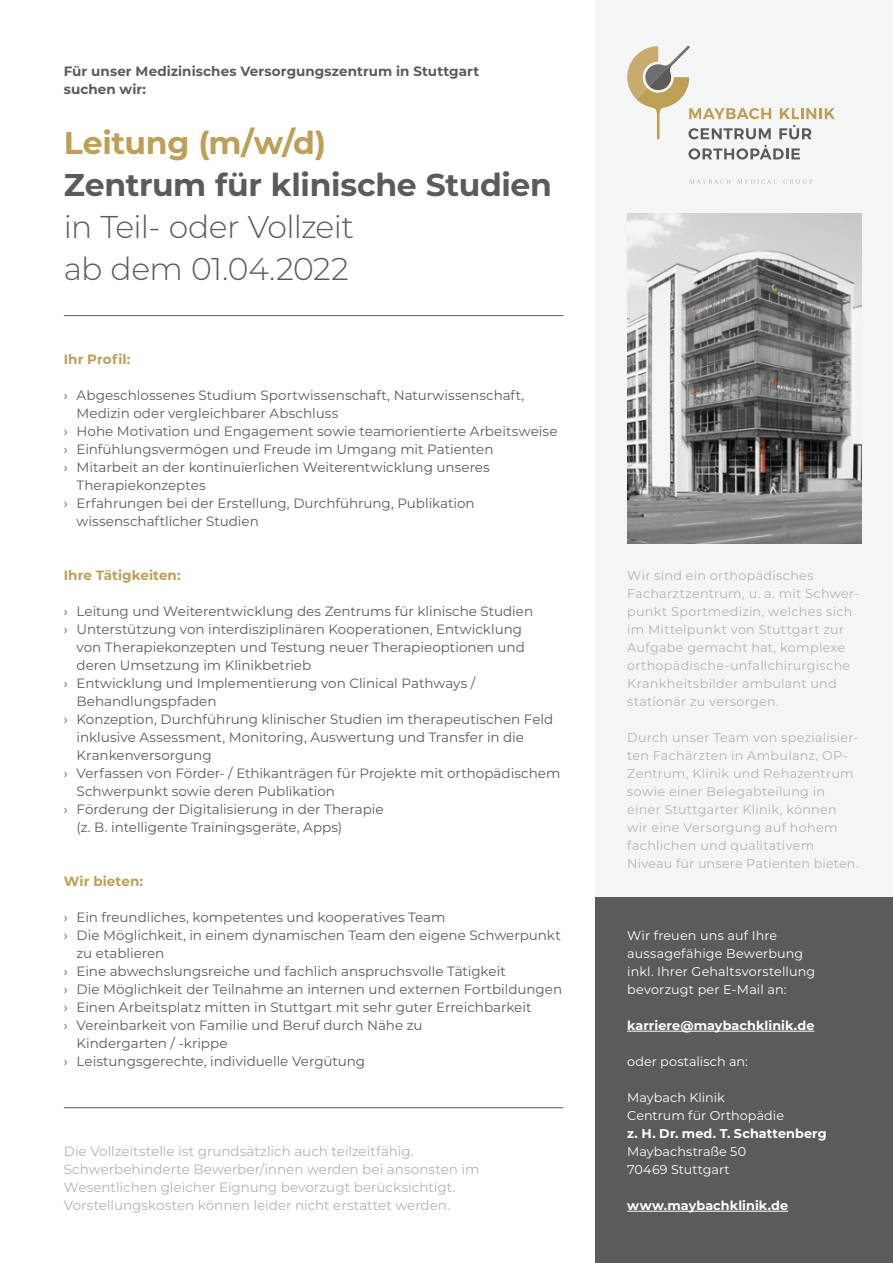
<style>
.page{position:relative;width:893px;height:1263px;background:#fff}
.page>*{position:absolute;margin:0;border:0;box-sizing:border-box;transform-origin:0 0}
.t1{font:300 31.5px/42px "Montserrat";letter-spacing:-.02em;color:#5a5b5a}
.t2{font:700 31.5px "Montserrat";letter-spacing:-.01em;color:#5a5b5a}
.t3{font:700 31.5px "Montserrat";letter-spacing:-.01em;color:#be9f56}
.t4{font:13.5px "Montserrat";color:#5a5b5a}
.t5{font:13.5px/18px "Montserrat";color:#b1b2b3}
.t6{font:700 13.5px/18px "Montserrat";letter-spacing:.005em;color:#5a5b5a}
.t7{font:700 13.5px "Montserrat";letter-spacing:.005em;color:#be9f56}
.t8{font:12.75px/18px "Montserrat";letter-spacing:.02em;color:#b1b2b3}
.t9{font:12.75px/18px "Montserrat";letter-spacing:.005em;color:#fff}
.t10{font:700 12.75px "Montserrat";letter-spacing:.005em;color:#fff}
</style>
<div class="page">
<div style="left:595px;top:0;width:298px;height:898px;background:#f4f6f6"></div>
<img style="left:627px;top:214px;width:234px;height:330px">
<hr style="left:64px;top:315px;width:499px;height:1px;background:#5a5b5a">
<hr style="left:64px;top:1107px;width:499px;height:1px;background:#5a5b5a">
<svg style="left:780px;top:108px;width:55px;height:11px"></svg>
<svg style="left:627px;top:46px;width:144px;height:93px"></svg>
<svg style="left:689px;top:179px;width:42px;height:5px"></svg>
<svg style="left:737px;top:179px;width:40px;height:5px"></svg>
<svg style="left:783px;top:179px;width:29px;height:5px"></svg>
<svg style="left:779px;top:125px;width:32px;height:14px"></svg>
<svg style="left:688px;top:145px;width:112px;height:15px"></svg>
<div style="left:595px;top:898px;width:298px;height:365px;background:#5a5b5a"></div>
<hr style="left:627px;top:1031px;width:187px;height:1px;background:#fff">
<hr style="left:627px;top:1211px;width:161px;height:1px;background:#fff">
<p class="t6" style="left:64px;top:61px;width:417px">Für unser Medizinisches Versorgungszentrum in Stuttgart suchen wir:</p>
<h1 class="t3" style="left:64px;top:120px;width:264px">Leitung (m/w/d)</h1>
<h1 class="t2" style="left:64px;top:162px;width:490px">Zentrum für klinische Studien</h1>
<h1 class="t1" style="left:64px;top:205px;width:292px">in Teil- oder Vollzeit ab dem 01.04.2022</h1>
<p class="t7" style="left:64px;top:349px;width:68px">Ihr Profil:</p>
<p class="t4" style="left:64px;top:386px;width:462px">› Abgeschlossenes Studium Sportwissenschaft, Naturwissenschaft,</p>
<p class="t4" style="left:77px;top:404px;width:263px">Medizin oder vergleichbarer Abschluss</p>
<p class="t4" style="left:64px;top:422px;width:495px">› Hohe Motivation und Engagement sowie teamorientierte Arbeitsweise</p>
<p class="t4" style="left:64px;top:440px;width:431px">› Einfühlungsvermögen und Freude im Umgang mit Patienten</p>
<p class="t4" style="left:64px;top:458px;width:427px">› Mitarbeit an der kontinuierlichen Weiterentwicklung unseres</p>
<p class="t4" style="left:77px;top:476px;width:131px">Therapiekonzeptes</p>
<p class="t4" style="left:64px;top:494px;width:412px">› Erfahrungen bei der Erstellung, Durchführung, Publikation</p>
<p class="t4" style="left:77px;top:512px;width:184px">wissenschaftlicher Studien</p>
<p class="t7" style="left:64px;top:565px;width:118px">Ihre Tätigkeiten:</p>
<p class="t4" style="left:64px;top:602px;width:471px">› Leitung und Weiterentwicklung des Zentrums für klinische Studien</p>
<p class="t4" style="left:64px;top:620px;width:460px">› Unterstützung von interdisziplinären Kooperationen, Entwicklung</p>
<p class="t4" style="left:77px;top:638px;width:450px">von Therapiekonzepten und Testung neuer Therapieoptionen und</p>
<p class="t4" style="left:77px;top:656px;width:236px">deren Umsetzung im Klinikbetrieb</p>
<p class="t4" style="left:64px;top:674px;width:413px">› Entwicklung und Implementierung von Clinical Pathways /</p>
<p class="t4" style="left:77px;top:692px;width:141px">Behandlungspfaden</p>
<p class="t4" style="left:64px;top:710px;width:491px">› Konzeption, Durchführung klinischer Studien im therapeutischen Feld</p>
<p class="t4" style="left:77px;top:728px;width:449px">inklusive Assessment, Monitoring, Auswertung und Transfer in die</p>
<p class="t4" style="left:77px;top:746px;width:137px">Krankenversorgung</p>
<p class="t4" style="left:64px;top:764px;width:498px">› Verfassen von Förder- / Ethikanträgen für Projekte mit orthopädischem</p>
<p class="t4" style="left:77px;top:782px;width:260px">Schwerpunkt sowie deren Publikation</p>
<p class="t4" style="left:64px;top:800px;width:321px">› Förderung der Digitalisierung in der Therapie</p>
<p class="t4" style="left:77px;top:818px;width:267px">(z. B. intelligente Trainingsgeräte, Apps)</p>
<p class="t7" style="left:64px;top:871px;width:81px">Wir bieten:</p>
<p class="t4" style="left:64px;top:908px;width:383px">› Ein freundliches, kompetentes und kooperatives Team</p>
<p class="t4" style="left:64px;top:926px;width:499px">› Die Möglichkeit, in einem dynamischen Team den eigene Schwerpunkt</p>
<p class="t4" style="left:77px;top:944px;width:89px">zu etablieren</p>
<p class="t4" style="left:64px;top:962px;width:444px">› Eine abwechslungsreiche und fachlich anspruchsvolle Tätigkeit</p>
<p class="t4" style="left:64px;top:980px;width:500px">› Die Möglichkeit der Teilnahme an internen und externen Fortbildungen</p>
<p class="t4" style="left:64px;top:998px;width:469px">› Einen Arbeitsplatz mitten in Stuttgart mit sehr guter Erreichbarkeit</p>
<p class="t4" style="left:64px;top:1016px;width:360px">› Vereinbarkeit von Familie und Beruf durch Nähe zu</p>
<p class="t4" style="left:77px;top:1034px;width:153px">Kindergarten / -krippe</p>
<p class="t4" style="left:64px;top:1052px;width:303px">› Leistungsgerechte, individuelle Vergütung</p>
<p class="t5" style="left:64px;top:1141px;width:417px">Die Vollzeitstelle ist grundsätzlich auch teilzeitfähig.<br>Schwerbehinderte Bewerber/innen werden bei ansonsten im Wesentlichen gleicher Eignung bevorzugt berücksichtigt.<br>Vorstellungskosten können leider nicht erstattet werden.</p>
<p class="t8" style="left:627px;top:566px;width:233px">Wir sind ein orthopädisches<br>Facharztzentrum, u. a. mit Schwer&shy;punkt Sportmedizin, welches sich im Mittelpunkt von Stuttgart zur<br>Aufgabe gemacht hat, komplexe orthopädische-unfallchirurgische<br>Krankheitsbilder ambulant und stationär zu versorgen.</p>
<p class="t8" style="left:627px;top:728px;width:233px">Durch unser Team von spezialisier&shy;ten Fachärzten in Ambulanz, OP-<br>Zentrum, Klinik und Rehazentrum sowie einer Belegabteilung in einer Stuttgarter Klinik, können wir eine Versorgung auf hohem fachlichen und qualitativem<br>Niveau für unsere Patienten bieten.</p>
<p class="t9" style="left:627px;top:926px;width:190px">Wir freuen uns auf Ihre aussagefähige Bewerbung inkl. Ihrer Gehaltsvorstellung bevorzugt per E-Mail an:</p>
<p class="t10" style="left:627px;top:1016px;width:189px">karriere@maybachklinik.de</p>
<p class="t9" style="left:627px;top:1052px;width:122px">oder postalisch an:</p>
<p class="t9" style="left:627px;top:1088px;width:158px">Maybach Klinik<br>Centrum für Orthopädie</p>
<p class="t10" style="left:627px;top:1124px;width:201px">z. H. Dr. med. T. Schattenberg</p>
<p class="t9" style="left:627px;top:1142px;width:120px">Maybachstraße 50<br>70469 Stuttgart</p>
<p class="t10" style="left:627px;top:1196px;width:162px">www.maybachklinik.de</p>
</div>
